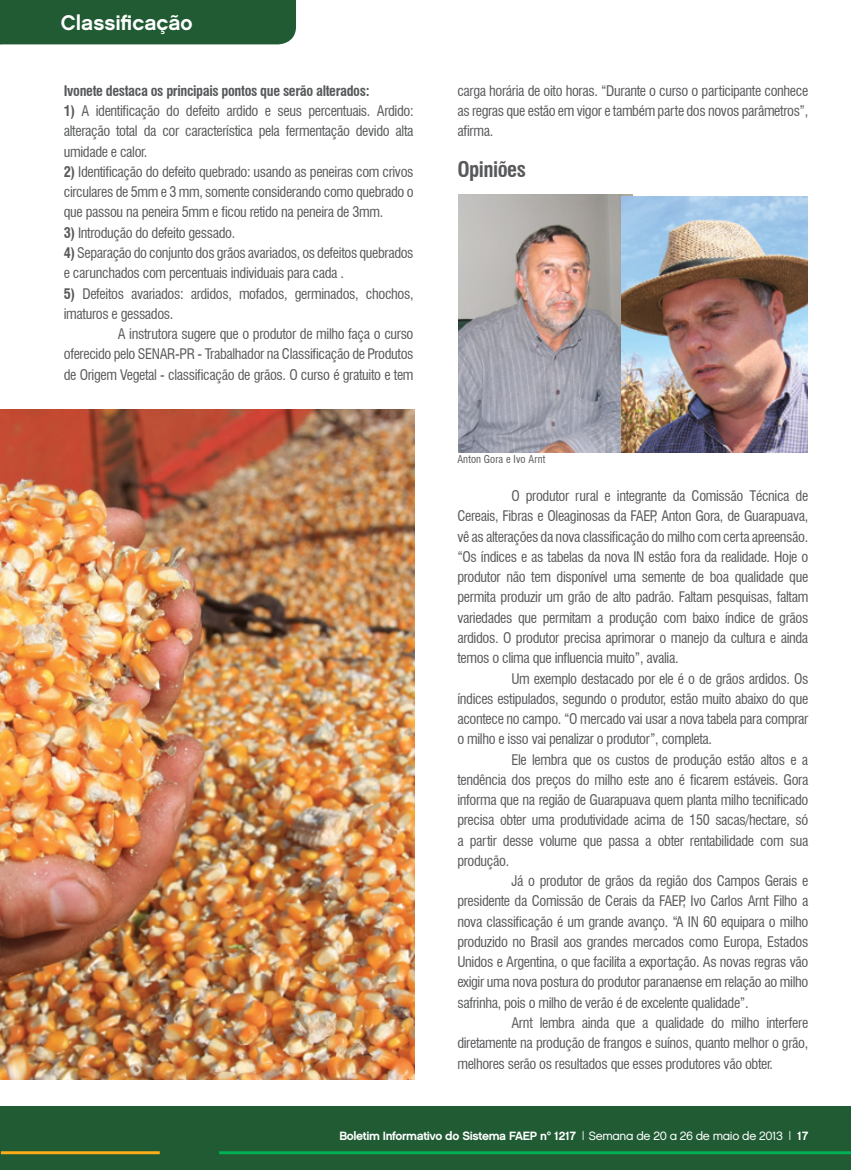
<style>
.page{position:relative;width:851px;height:1170px;background:#fff}
.page>*{position:absolute;margin:0;border:0;box-sizing:border-box;transform-origin:0 0}
.t1{font:21px "Chalet New York Nineteen Sixty";color:#fff}
.t2{font:700 condensed 21px "Swiss 721 BT";letter-spacing:-.025em;color:#58595b}
.t3{font:condensed 14.25px/20.2px "Swiss 721 BT";letter-spacing:-.025em;color:#58595b;text-align:justify}
.t4{font:700 condensed 14.25px "Swiss 721 BT";letter-spacing:-.025em;color:#58595b}
.t5{font:12px "Chalet New York Nineteen Sixty";letter-spacing:-.03em;color:#fff}
.t6{font:condensed 10.5px "Swiss 721 BT";letter-spacing:.01em;color:#58595b}
.s1{font-weight:700}
.s2{font-family:"Chalet London Nineteen Eighty"}
</style>
<div class="page">
<div style="left:0;top:1106px;width:850px;height:63px;background:#205b34"></div>
<hr style="left:1px;top:1151px;width:159px;height:3px;background:#fbac18">
<hr style="left:219px;top:1151px;width:631px;height:3px;background:#00b055">
<div style="left:0;top:0;width:296px;height:44px;background:#205b34"></div>
<img style="left:0;top:409px;width:414px;height:670px">
<img style="left:458px;top:195px;width:174px;height:257px">
<img style="left:621px;top:196px;width:186px;height:256px">
<p class="t1" style="left:61px;top:10px;width:133px">Classificação</p>
<p class="t4" style="left:64px;top:82px;width:307px">Ivonete destaca os principais pontos que serão alterados:</p>
<p class="t3" style="left:64px;top:101px;width:351px"><span class="s1">1)</span> A identificação do defeito ardido e seus percentuais. Ardido: alteração total da cor característica pela fermentação devido alta umidade e calor.</p>
<p class="t3" style="left:64px;top:162px;width:351px"><span class="s1">2)</span> Identificação do defeito quebrado: usando as peneiras com crivos circulares de 5mm e 3 mm, somente considerando como quebrado o que passou na peneira 5mm e ficou retido na peneira de 3mm.</p>
<p class="t3" style="left:64px;top:222px;width:173px"><span class="s1">3)</span> Introdução do defeito gessado.</p>
<p class="t3" style="left:64px;top:243px;width:351px"><span class="s1">4)</span> Separação do conjunto dos grãos avariados, os defeitos quebrados e carunchados com percentuais individuais para cada .</p>
<p class="t3" style="left:64px;top:283px;width:351px"><span class="s1">5)</span> Defeitos avariados: ardidos, mofados, germinados, chochos, imaturos e gessados.</p>
<p class="t3" style="left:64px;top:324px;width:351px;text-indent:54px">A instrutora sugere que o produtor de milho faça o curso oferecido pelo SENAR-PR - Trabalhador na Classificação de Produtos de Origem Vegetal - classificação de grãos. O curso é gratuito e tem</p>
<p class="t3" style="left:457px;top:81px;width:352px">carga horária de oito horas. “Durante o curso o participante conhece as regras que estão em vigor e também parte dos novos parâmetros”, afirma.</p>
<p class="t2" style="left:457px;top:157px;width:70px">Opiniões</p>
<p class="t6" style="left:457px;top:453px;width:89px">Anton Gora e Ivo Arnt</p>
<p class="t3" style="left:457px;top:486px;width:352px;text-indent:54px">O produtor rural e integrante da Comissão Técnica de Cereais, Fibras e Oleaginosas da FAEP, Anton Gora, de Guarapuava, vê as alterações da nova classificação do milho com certa apreensão. “Os índices e as tabelas da nova IN estão fora da realidade. Hoje o produtor não tem disponível uma semente de boa qualidade que permita produzir um grão de alto padrão. Faltam pesquisas, faltam variedades que permitam a produção com baixo índice de grãos ardidos. O produtor precisa aprimorar o manejo da cultura e ainda temos o clima que influencia muito”, avalia.</p>
<p class="t3" style="left:457px;top:668px;width:352px;text-indent:54px">Um exemplo destacado por ele é o de grãos ardidos. Os índices estipulados, segundo o produtor, estão muito abaixo do que acontece no campo. “O mercado vai usar a nova tabela para comprar o milho e isso vai penalizar o produtor”, completa.</p>
<p class="t3" style="left:457px;top:749px;width:352px;text-indent:54px">Ele lembra que os custos de produção estão altos e a tendência dos preços do milho este ano é ficarem estáveis. Gora informa que na região de Guarapuava quem planta milho tecnificado precisa obter uma produtividade acima de 150 sacas/hectare, só a partir desse volume que passa a obter rentabilidade com sua produção.</p>
<p class="t3" style="left:457px;top:870px;width:352px;text-indent:54px">Já o produtor de grãos da região dos Campos Gerais e presidente da Comissão de Cerais da FAEP, Ivo Carlos Arnt Filho a nova classificação é um grande avanço. “A IN 60 equipara o milho produzido no Brasil aos grandes mercados como Europa, Estados Unidos e Argentina, o que facilita a exportação. As novas regras vão exigir uma nova postura do produtor paranaense em relação ao milho safrinha, pois o milho de verão é de excelente qualidade”.</p>
<p class="t3" style="left:457px;top:1012px;width:352px;text-indent:54px">Arnt lembra ainda que a qualidade do milho interfere diretamente na produção de frangos e suínos, quanto melhor o grão, melhores serão os resultados que esses produtores vão obter.</p>
<p class="t5" style="left:339px;top:1128px;width:470px">Boletim Informativo do Sistema FAEP nº 1217 | <span class="s2">Semana de 20 a 26 de maio de 2013</span> | 17</p>
</div>
